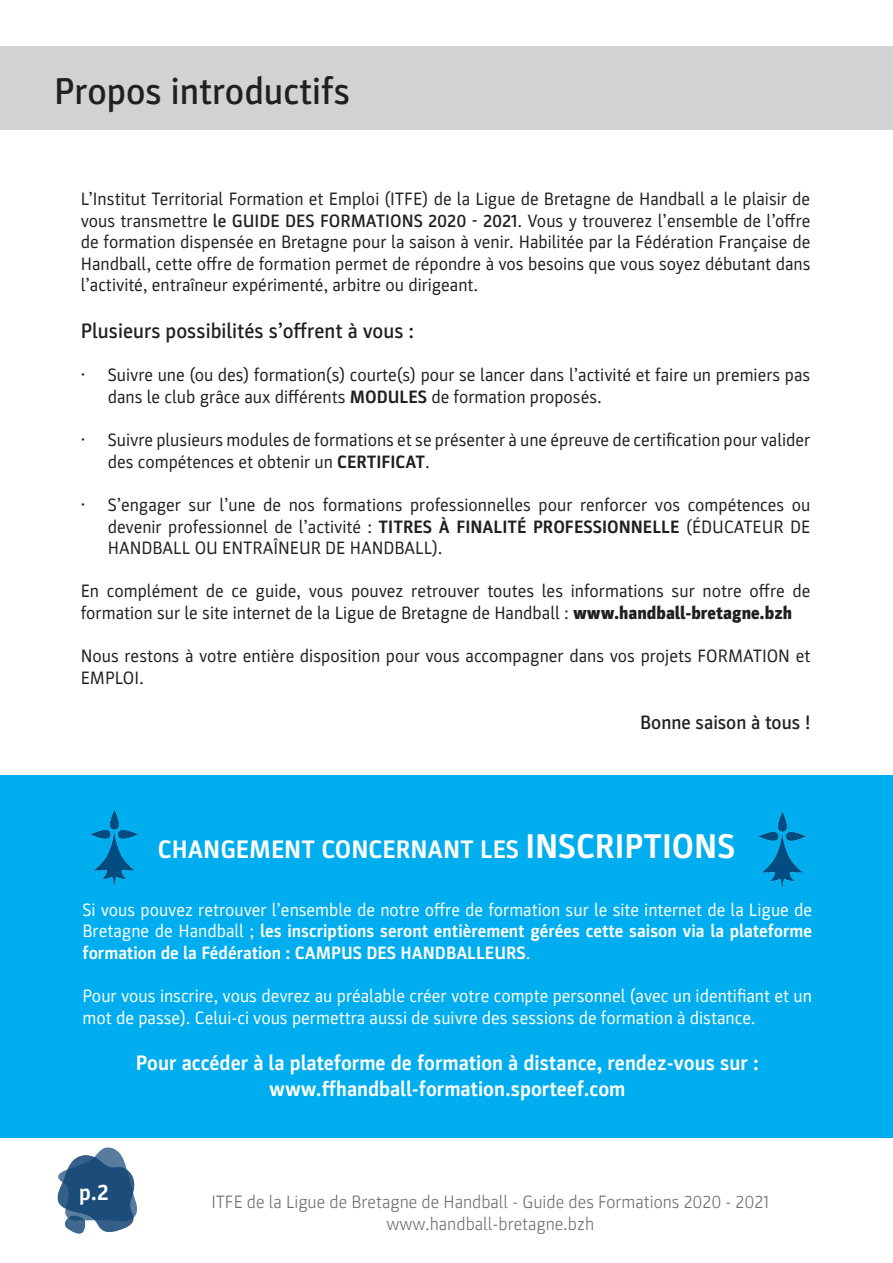
<style>
.page{position:relative;width:893px;height:1263px;background:#fff}
.page>*{position:absolute;margin:0;border:0;box-sizing:border-box;transform-origin:0 0}
.t1{font:500 37.5px "Parka";color:#231f20}
.t2{font:700 25.5px "Parka";color:#fff}
.t3{font:700 22.5px "Parka";color:#fff}
.t4{font:700 21px/25.2px "Parka";color:#fff;text-align:center}
.t5{font:500 21px "Parka";color:#231f20}
.t6{font:500 19.5px "Parka";color:#231f20}
.t7{font:18px/21.6px "Parka";color:#231f20}
.t8{font:700 18px/21.6px "Parka";color:#fff;text-align:justify}
.t9{font:18px/21.6px "Parka";color:#fff}
.t10{font:300 18px/21.6px "Parka";color:#6c6d70;text-align:center}
.s1{font-weight:500}
.s2{font-weight:700}
.s3{font-weight:900}
.s4{font-size:34.5px}
.s5{font-weight:400}
</style>
<div class="page">
<img style="left:57px;top:1147px;width:80px;height:87px">
<div style="left:0;top:775px;width:893px;height:362px;background:#00aeef"></div>
<div style="left:0;top:47px;width:893px;height:83px;background:#d1d2d4"></div>
<img style="left:90px;top:810px;width:48px;height:76px">
<img style="left:758px;top:812px;width:48px;height:76px">
<h1 class="t1" style="left:54px;top:70px;width:298px">Propos introductifs</h1>
<p class="t7" style="left:81px;top:188px;width:731px;text-align:justify">L’Institut Territorial Formation et Emploi (ITFE) de la Ligue de Bretagne de Handball a le plaisir de vous transmettre <span class="s1">le GUIDE DES FORMATIONS 2020 - 2021</span>. Vous y trouverez l’ensemble de l’offre de formation dispensée en Bretagne pour la saison à venir. Habilitée par la Fédération Française de Handball, cette offre de formation permet de répondre à vos besoins que vous soyez débutant dans l’activité, entraîneur expérimenté, arbitre ou dirigeant.</p>
<p class="t5" style="left:81px;top:319px;width:335px">Plusieurs possibilités s’offrent à vous :</p>
<p class="t7" style="left:108px;top:365px;width:704px;text-indent:-27px">• Suivre une (ou des) formation(s) courte(s) pour se lancer dans l’activité et faire un premiers pas dans le club grâce aux différents <span class="s2">MODULES</span> de formation proposés.</p>
<p class="t7" style="left:108px;top:429px;width:704px;text-indent:-27px">• Suivre plusieurs modules de formations et se présenter à une épreuve de certification pour valider des compétences et obtenir un <span class="s2">CERTIFICAT</span>.</p>
<p class="t7" style="left:108px;top:494px;width:704px;text-align:justify;text-indent:-27px">• S’engager sur l’une de nos formations professionnelles pour renforcer vos compétences ou devenir professionnel de l’activité : <span class="s2">TITRES À FINALITÉ PROFESSIONNELLE</span> (ÉDUCATEUR DE HANDBALL OU ENTRAÎNEUR DE HANDBALL).</p>
<p class="t7" style="left:81px;top:581px;width:731px">En complément de ce guide, vous pouvez retrouver toutes les informations sur notre offre de formation sur le site internet de la Ligue de Bretagne de Handball : <span class="s3">www.handball-bretagne.bzh</span></p>
<p class="t7" style="left:81px;top:645px;width:731px">Nous restons à votre entière disposition pour vous accompagner dans vos projets FORMATION et<br>EMPLOI.</p>
<p class="t6" style="left:640px;top:711px;width:172px">Bonne saison à tous !</p>
<h2 class="t2" style="left:158px;top:835px;width:579px">CHANGEMENT CONCERNANT LES <span class="s4">INSCRIPTIONS</span></h2>
<p class="t8" style="left:83px;top:899px;width:731px"><span class="s5">Si vous pouvez retrouver l’ensemble de notre offre de formation sur le site internet de la Ligue de Bretagne de Handball ;</span> les inscriptions seront entièrement gérées cette saison via la plateforme formation de la Fédération : CAMPUS DES HANDBALLEURS<span class="s5">.</span></p>
<p class="t9" style="left:83px;top:985px;width:731px">Pour vous inscrire, vous devrez au préalable créer votre compte personnel (avec un identifiant et un mot de passe). Celui-ci vous permettra aussi de suivre des sessions de formation à distance.</p>
<p class="t4" style="left:136px;top:1051px;width:624px">Pour accéder à la plateforme de formation à distance, rendez-vous sur : www.ffhandball-formation.sporteef.com</p>
<p class="t3" style="left:79px;top:1179px;width:31px">p.2</p>
<p class="t10" style="left:211px;top:1191px;width:559px">ITFE de la Ligue de Bretagne de Handball - Guide des Formations 2020 - 2021 www.handball-bretagne.bzh</p>
</div>
